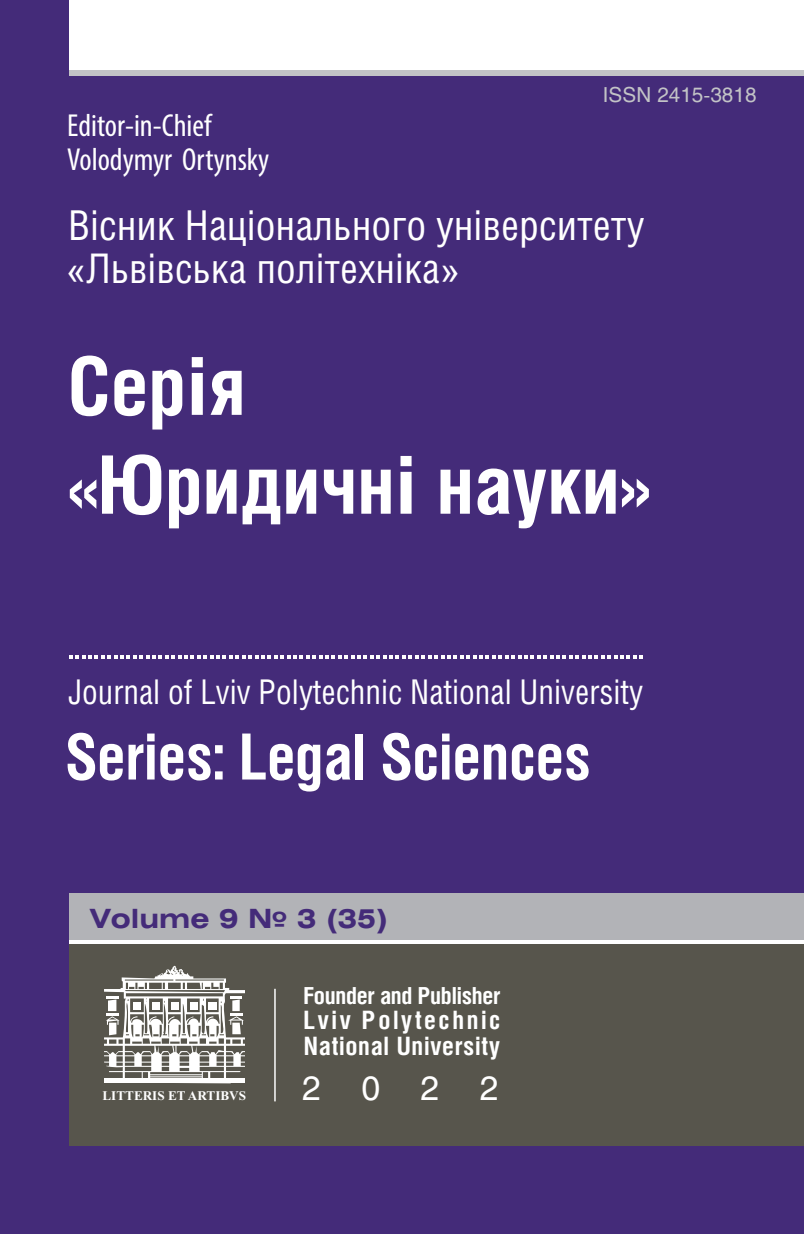
<style>
.page{position:relative;width:804px;height:1234px;background:#fff}
.page>*{position:absolute;margin:0;border:0;box-sizing:border-box;transform-origin:0 0}
.t1{font:700 80.7px/98.9px "Helios Cond";color:#fff}
.t2{font:700 63.6px "Helios Cond";color:#fff;scale:.95 1}
.t3{font:41.1px "Helios Cond";color:#fff}
.t4{font:40.8px "Helios Cond";color:#fff}
.t5{font:34.05px "Helios Cond";color:#fff;scale:.95 1}
.t6{font:33.45px "Helios";color:#fff}
.t7{font:condensed 31.95px/34px "Myriad Pro";color:#fff}
.t8{font:700 26.4px "Helios Ext";color:#442b79}
.t9{font:700 25.35px/25.7px "Helios Cond";letter-spacing:.03em;color:#fff}
.t10{font:700 23.4px "Helios Cond";letter-spacing:-.01em;color:#fff}
.t11{font:20.55px "Helios";color:#c2c3c6}
.t12{font:700 13.2px "Times NR Cyr";color:#fff}
.s1{font-family:"Arial";font-size:36px}
.s2{font-family:"Arial"}
</style>
<div class="page">
<div style="left:0;top:0;width:804px;height:1233px;background:#442b79"></div>
<div style="left:69px;top:922px;width:735px;height:223px;background:#57554c"></div>
<div style="left:69px;top:893px;width:735px;height:47px;background:#b2b3b7"></div>
<svg style="left:104px;top:965px;width:141px;height:119px"></svg>
<div style="left:104px;top:1078px;width:141px;height:5px;background:#fff"></div>
<hr style="left:274px;top:988px;width:2px;height:113px;background:#fff">
<div style="left:69px;top:0;width:735px;height:73px;background:#fff"></div>
<div style="left:69px;top:70px;width:735px;height:5px;background:#c2c3c6"></div>
<hr style="left:69px;top:940px;width:735px;height:3px;background:#fff">
<svg style="left:69px;top:655px;width:574px;height:4px"></svg>
<p class="t7" style="left:67px;top:111px;width:204px">Editor-in-Chief<br>Volodymyr Ortynsky</p>
<p class="t11" style="left:603px;top:87px;width:155px">ISSN 2415-3818</p>
<p class="t3" style="left:68px;top:211px;width:577px">Вісник Національного університету</p>
<p class="t4" style="left:66px;top:254px;width:395px"><span class="s1">«</span>Львівська політехніка<span class="s1">»</span></p>
<h1 class="t1" style="left:68px;top:345px;width:583px">Cер<span class="s2">і</span>я<br>«Юридичн<span class="s2">і</span> науки»</h1>
<p class="t5" style="left:68px;top:680px;width:606px">Journal of Lviv Polytechnic National University</p>
<h2 class="t2" style="left:65px;top:734px;width:555px">Series: Legal Sciences</h2>
<p class="t8" style="left:90px;top:909px;width:299px">Volume 9 № 3 (35)</p>
<p class="t12" style="left:102px;top:1090px;width:145px">LITTERIS ET ARTIBVS</p>
<p class="t10" style="left:303px;top:986px;width:198px">Founder and Publisher</p>
<p class="t9" style="left:303px;top:1009px;width:198px">Lviv Polytechnic<br>National University</p>
<p class="t6" style="left:302px;top:1075px;width:198px">2022</p>
</div>
